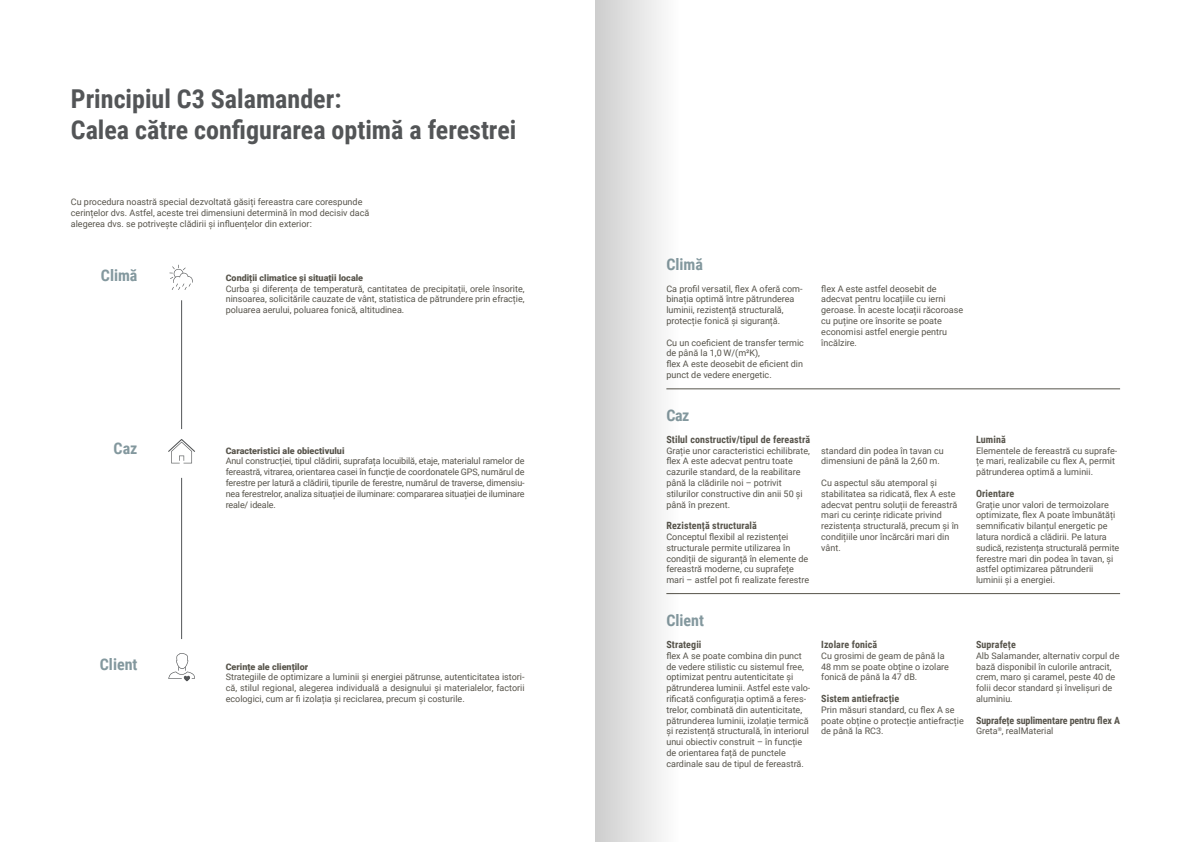
<style>
.page{position:relative;width:1191px;height:842px;background:#fff}
.page>*{position:absolute;margin:0;border:0;box-sizing:border-box;transform-origin:0 0}
.t1{font:700 26px/31.2px "Roboto Condensed";color:#535557}
.t2{font:700 16px "Roboto Condensed";color:#83989e}
.t3{font:700 10px "Roboto Condensed";letter-spacing:.01em;color:#57544b}
.t4{font:700 10px "Roboto Condensed";letter-spacing:-.01em;color:#57544b}
.t5{font:9px/10.8px "Roboto";color:#57544b}
.t6{font:900 9px "Roboto";color:#57544b}
</style>
<div class="page">
<hr style="left:181px;top:300px;width:1px;height:129px;background:#535557">
<hr style="left:181px;top:478px;width:1px;height:161px;background:#535557">
<svg style="left:169px;top:265px;width:24px;height:25px"></svg>
<svg style="left:168px;top:439px;width:27px;height:24px"></svg>
<svg style="left:168px;top:653px;width:27px;height:28px"></svg>
<hr style="left:666px;top:593px;width:454px;height:1px;background:#57544b">
<hr style="left:666px;top:388px;width:454px;height:1px;background:#57544b">
<div style="left:595px;top:0;width:85px;height:842px;background:linear-gradient(to right,#cdcdcd,#fefefe)"></div>
<h1 class="t1" style="left:71px;top:82px;width:447px">Principiul C3 Salamander:<br>Calea către configurarea optimă a ferestrei</h1>
<p class="t5" style="left:71px;top:196px;width:300px">Cu procedura noastră special dezvoltată găsiți fereastra care corespunde cerințelor dvs. Astfel, aceste trei dimensiuni determină în mod decisiv dacă alegerea dvs. se potrivește clădirii și influențelor din exterior:</p>
<h2 class="t2" style="left:101px;top:264px;width:38px">Climă</h2>
<p class="t6" style="left:226px;top:271px;width:139px">Condiții climatice și situații locale</p>
<p class="t5" style="left:226px;top:283px;width:300px;text-align:justify">Curba și diferența de temperatură, cantitatea de precipitații, orele însorite, ninsoarea, solicitările cauzate de vânt, statistica de pătrundere prin efracție, poluarea aerului, poluarea fonică, altitudinea.</p>
<h2 class="t2" style="left:114px;top:437px;width:25px">Caz</h2>
<p class="t6" style="left:226px;top:444px;width:120px">Caracteristici ale obiectivului</p>
<p class="t5" style="left:226px;top:455px;width:300px;text-align:justify">Anul construcției, tipul clădirii, suprafața locuibilă, etaje, materialul ramelor de fereastră, vitrarea, orientarea casei în funcție de coordonatele GPS, numărul de ferestre per latură a clădirii, tipurile de ferestre, numărul de traverse, dimensiu&shy;nea ferestrelor, analiza situației de iluminare: compararea situației de iluminare reale/ ideale.</p>
<h2 class="t2" style="left:100px;top:653px;width:39px">Client</h2>
<p class="t6" style="left:226px;top:660px;width:84px">Cerințe ale clienților</p>
<p class="t5" style="left:226px;top:671px;width:300px;text-align:justify">Strategiile de optimizare a luminii și energiei pătrunse, autenticitatea istori&shy;că, stilul regional, alegerea individuală a designului și materialelor, factorii ecologici, cum ar fi izolația și reciclarea, precum și costurile.</p>
<h2 class="t2" style="left:666px;top:253px;width:38px">Climă</h2>
<p class="t5" style="left:666px;top:283px;width:138px">Ca profil versatil, flex A oferă com&shy;binația optimă între pătrunderea luminii, rezistență structurală, protecție fonică și siguranță.</p>
<p class="t5" style="left:666px;top:337px;width:139px">Cu un coeficient de transfer termic de până la 1,0 W/(m²K),<br>flex A este deosebit de eficient din punct de vedere energetic.</p>
<p class="t5" style="left:821px;top:283px;width:143px">flex A este astfel deosebit de adecvat pentru locațiile cu ierni geroase. În aceste locații răcoroase cu puține ore însorite se poate economisi astfel energie pentru încălzire.</p>
<h2 class="t2" style="left:666px;top:404px;width:24px">Caz</h2>
<p class="t3" style="left:666px;top:432px;width:145px">Stilul constructiv/tipul de fereastră</p>
<p class="t5" style="left:666px;top:445px;width:145px">Grație unor caracteristici echilibrate, flex A este adecvat pentru toate cazurile standard, de la reabilitare până la clădirile noi – potrivit stilurilor constructive din anii 50 și până în prezent.</p>
<p class="t3" style="left:666px;top:519px;width:92px">Rezistență structurală</p>
<p class="t5" style="left:666px;top:531px;width:144px">Conceptul flexibil al rezistenței structurale permite utilizarea în condiții de siguranță în elemente de fereastră moderne, cu suprafețe mari – astfel pot fi realizate ferestre</p>
<p class="t5" style="left:821px;top:445px;width:124px">standard din podea în tavan cu dimensiuni de până la 2,60 m.</p>
<p class="t5" style="left:821px;top:477px;width:139px">Cu aspectul său atemporal și stabilitatea sa ridicată, flex A este adecvat pentru soluții de fereastră mari cu cerințe ridicate privind rezistența structurală, precum și în condițiile unor încărcări mari din vânt.</p>
<h2 class="t2" style="left:666px;top:610px;width:39px">Client</h2>
<p class="t3" style="left:666px;top:637px;width:37px">Strategii</p>
<p class="t5" style="left:666px;top:650px;width:146px">flex A se poate combina din punct de vedere stilistic cu sistemul free, optimizat pentru autenticitate și pătrunderea luminii. Astfel este valo&shy;rificată configurația optimă a feres&shy;trelor, combinată din autenticitate, pătrunderea luminii, izolație termică și rezistență structurală, în interiorul unui obiectiv construit – în funcție de orientarea față de punctele cardinale sau de tipul de fereastră.</p>
<p class="t3" style="left:821px;top:637px;width:57px">Izolare fonică</p>
<p class="t5" style="left:821px;top:650px;width:129px">Cu grosimi de geam de până la<br>48 mm se poate obține o izolare fonică de până la 47 dB.</p>
<p class="t3" style="left:821px;top:691px;width:79px">Sistem antiefracție</p>
<p class="t5" style="left:821px;top:704px;width:144px">Prin măsuri standard, cu flex A se poate obține o protecție antiefracție de până la RC3.</p>
<p class="t3" style="left:976px;top:432px;width:31px">Lumină</p>
<p class="t5" style="left:976px;top:445px;width:143px">Elementele de fereastră cu suprafe&shy;țe mari, realizabile cu flex A, permit pătrunderea optimă a luminii.</p>
<p class="t3" style="left:976px;top:486px;width:40px">Orientare</p>
<p class="t5" style="left:976px;top:499px;width:145px">Grație unor valori de termoizolare optimizate, flex A poate îmbunătăți semnificativ bilanțul energetic pe latura nordică a clădirii. Pe latura sudică, rezistența structurală permite ferestre mari din podea în tavan, și astfel optimizarea pătrunderii luminii și a energiei.</p>
<p class="t3" style="left:976px;top:637px;width:41px">Suprafețe</p>
<p class="t5" style="left:976px;top:650px;width:145px">Alb Salamander, alternativ corpul de bază disponibil în culorile antracit, crem, maro și caramel, peste 40 de folii decor standard și învelișuri de aluminiu.</p>
<p class="t4" style="left:976px;top:713px;width:145px">Suprafețe suplimentare pentru flex A</p>
<p class="t5" style="left:976px;top:725px;width:79px">Greta<sup>®</sup>, realMaterial</p>
</div>
